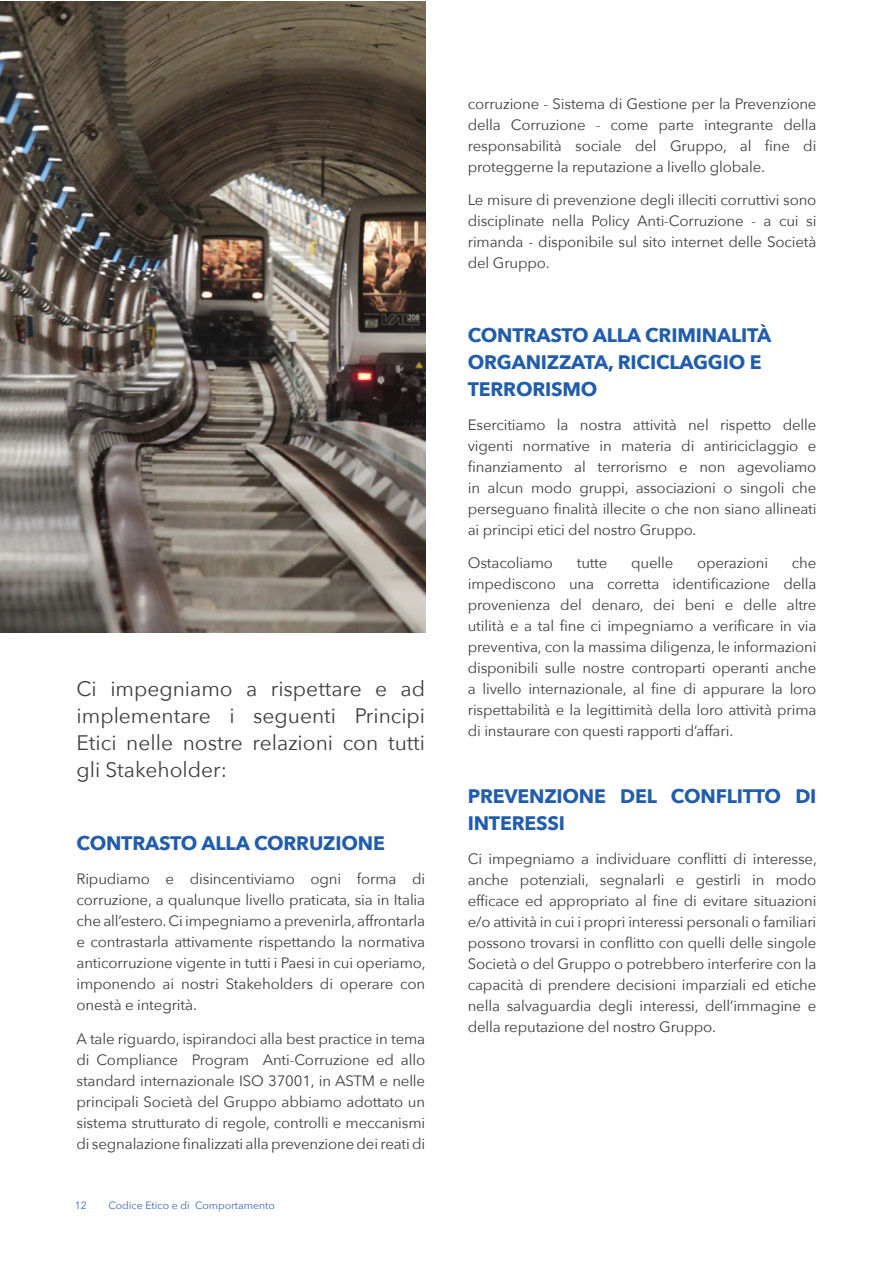
<style>
.page{position:relative;width:893px;height:1263px;background:#fff}
.page>*{position:absolute;margin:0;border:0;box-sizing:border-box;transform-origin:0 0}
.Paragrafo_base{font:21px/27px "Avenir Next";color:#3e3e3f;text-align:justify}
.Paragrafo_base-2{font:700 19.5px/27px "Avenir Next";letter-spacing:-.01em;color:#215dab}
.Paragrafo_base-3{font:15px/21px "Avenir Next";letter-spacing:-.01em;color:#3e3e3f;text-align:justify}
.t1{font:10.5px "Avenir Next";color:#3967b2}
</style>
<div class="page">
<img style="left:0;top:1px;width:425px;height:631px">
<p class="Paragrafo_base" style="left:77px;top:674px;width:350px">Ci impegniamo a rispettare e ad implementare i seguenti Principi Etici nelle nostre relazioni con tutti gli Stakeholder:</p>
<p class="Paragrafo_base-2" style="left:77px;top:829px;width:310px">CONTRASTO ALLA CORRUZIONE</p>
<p class="Paragrafo_base-3" style="left:77px;top:867px;width:351px">Ripudiamo e disincentiviamo ogni forma di corruzione, a qualunque livello praticata, sia in Italia che all’estero. Ci impegniamo a prevenirla, affrontarla e contrastarla attivamente rispettando la normativa anticorruzione vigente in tutti i Paesi in cui operiamo, imponendo ai nostri Stakeholders di operare con onestà e integrità.</p>
<p class="Paragrafo_base-3" style="left:77px;top:1027px;width:350px">A tale riguardo, ispirandoci alla best practice in tema di Compliance Program Anti-Corruzione ed allo standard internazionale ISO 37001, in ASTM e nelle principali Società del Gruppo abbiamo adottato un sistema strutturato di regole, controlli e meccanismi di segnalazione finalizzati alla prevenzione dei reati di</p>
<p class="t1" style="left:75px;top:1197px;width:14px">12</p>
<p class="t1" style="left:108px;top:1197px;width:168px">Codice Etico e di Comportamento</p>
<p class="Paragrafo_base-3" style="left:468px;top:92px;width:350px">corruzione - Sistema di Gestione per la Prevenzione della Corruzione - come parte integrante della responsabilità sociale del Gruppo, al fine di proteggerne la reputazione a livello globale.</p>
<p class="Paragrafo_base-3" style="left:468px;top:189px;width:350px">Le misure di prevenzione degli illeciti corruttivi sono disciplinate nella Policy Anti-Corruzione - a cui si rimanda - disponibile sul sito internet delle Società del Gruppo.</p>
<p class="Paragrafo_base-2" style="left:468px;top:321px;width:305px">CONTRASTO ALLA CRIMINALITÀ<br>ORGANIZZATA, RICICLAGGIO E<br>TERRORISMO</p>
<p class="Paragrafo_base-3" style="left:468px;top:413px;width:350px">Esercitiamo la nostra attività nel rispetto delle vigenti normative in materia di antiriciclaggio e finanziamento al terrorismo e non agevoliamo in alcun modo gruppi, associazioni o singoli che perseguano finalità illecite o che non siano allineati ai principi etici del nostro Gruppo.</p>
<p class="Paragrafo_base-3" style="left:468px;top:552px;width:87px">Ostacoliamo</p>
<p class="Paragrafo_base-3" style="left:577px;top:552px;width:32px">tutte</p>
<p class="Paragrafo_base-3" style="left:631px;top:552px;width:44px">quelle</p>
<p class="Paragrafo_base-3" style="left:697px;top:552px;width:73px">operazioni</p>
<p class="Paragrafo_base-3" style="left:468px;top:552px;width:350px;text-indent:324px">che impediscono una corretta identificazione della provenienza del denaro, dei beni e delle altre utilità e a tal fine ci impegniamo a verificare in via preventiva, con la massima diligenza, le informazioni disponibili sulle nostre controparti operanti anche a livello internazionale, al fine di appurare la loro rispettabilità e la legittimità della loro attività prima di instaurare con questi rapporti d’affari.</p>
<p class="Paragrafo_base-2" style="left:468px;top:782px;width:350px">PREVENZIONE DEL CONFLITTO DI<br>INTERESSI</p>
<p class="Paragrafo_base-3" style="left:468px;top:847px;width:351px">Ci impegniamo a individuare conflitti di interesse, anche potenziali, segnalarli e gestirli in modo efficace ed appropriato al fine di evitare situazioni e/o attività in cui i propri interessi personali o familiari possono trovarsi in conflitto con quelli delle singole Società o del Gruppo o potrebbero interferire con la capacità di prendere decisioni imparziali ed etiche nella salvaguardia degli interessi, dell’immagine e della reputazione del nostro Gruppo.</p>
</div>
